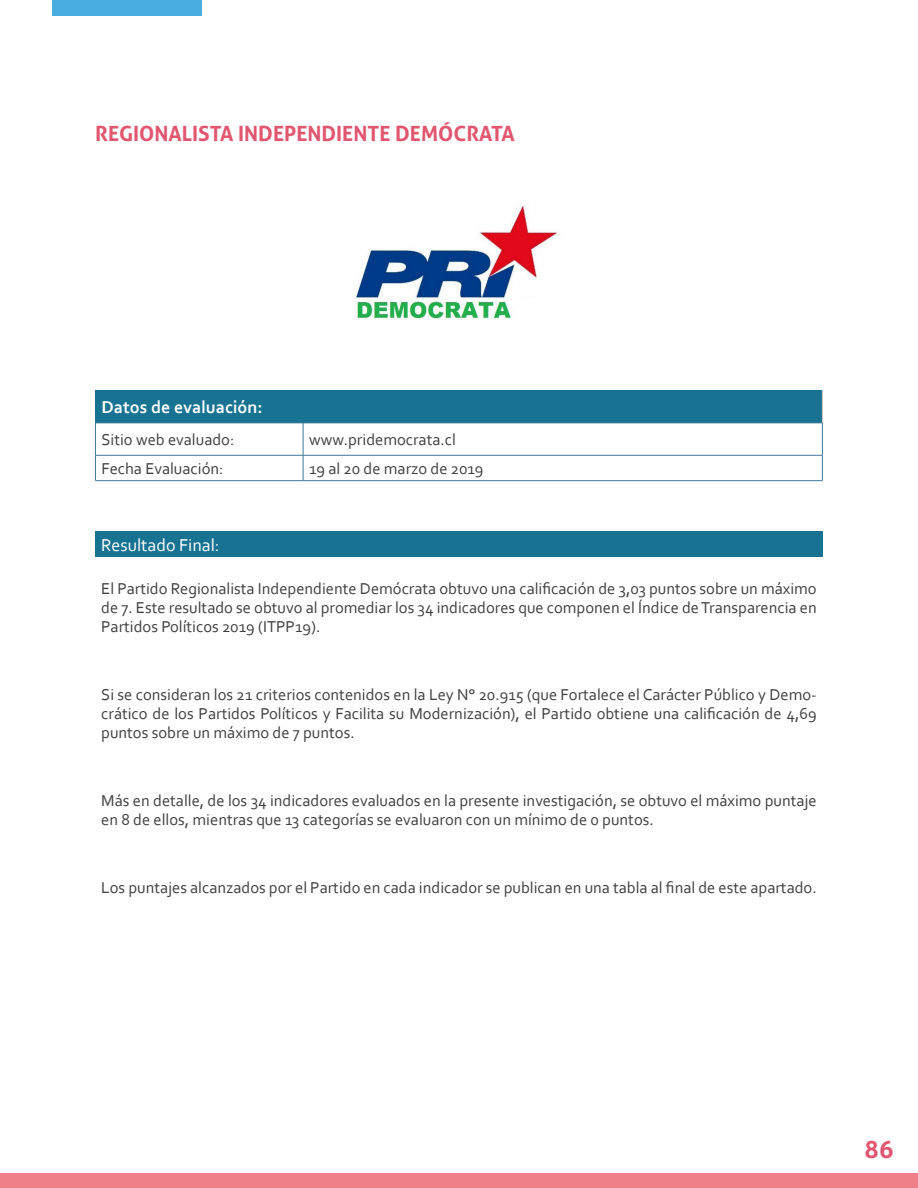
<style>
.page{position:relative;width:918px;height:1188px;background:#fff}
.page>*{position:absolute;margin:0;border:0;box-sizing:border-box;transform-origin:0 0}
.t1{font:700 24px "Aller";color:#e15770}
.Heading_2{font:700 21px "Aller";color:#e15770}
.t2{font:700 18px "Corbel";color:#fff}
.t3{font:18px "Corbel";color:#fff}
.t4{font:16.5px/19px "Corbel";color:#404040;text-align:justify}
</style>
<div class="page">
<div style="left:0;top:1173px;width:918px;height:15px;background:#ef808a"></div>
<div style="left:52px;top:0;width:150px;height:15px;background:#49ade0"></div>
<div style="left:95px;top:390px;width:727px;height:33px;background:#187292"></div>
<hr style="left:822px;top:390px;width:1px;height:33px;background:#bfbfbf">
<hr style="left:95px;top:423px;width:208px;height:1px;background:#3f7996">
<hr style="left:95px;top:423px;width:1px;height:32px;background:#3f7996">
<hr style="left:303px;top:423px;width:520px;height:1px;background:#3f7996">
<hr style="left:303px;top:423px;width:1px;height:32px;background:#3f7996">
<hr style="left:822px;top:423px;width:1px;height:32px;background:#3f7996">
<hr style="left:95px;top:455px;width:208px;height:1px;background:#3f7996">
<svg style="left:95px;top:455px;width:1px;height:25px"></svg>
<hr style="left:303px;top:455px;width:520px;height:1px;background:#3f7996">
<svg style="left:303px;top:455px;width:1px;height:25px"></svg>
<svg style="left:822px;top:455px;width:1px;height:25px"></svg>
<hr style="left:95px;top:480px;width:208px;height:1px;background:#3f7996">
<hr style="left:303px;top:480px;width:520px;height:1px;background:#3f7996">
<div style="left:95px;top:532px;width:728px;height:25px;background:#187292"></div>
<img style="left:355px;top:205px;width:203px;height:114px">
<p class="Heading_2" style="left:95px;top:121px;width:421px">REGIONALISTA INDEPENDIENTE DEMÓCRATA</p>
<p class="t2" style="left:101px;top:396px;width:163px">Datos de evaluación:</p>
<p class="t4" style="left:101px;top:430px;width:134px">Sitio web evaluado:</p>
<p class="t4" style="left:309px;top:430px;width:148px">www.pridemocrata.cl</p>
<p class="t4" style="left:101px;top:459px;width:124px">Fecha Evaluación:</p>
<p class="t4" style="left:309px;top:459px;width:176px">19 al 20 de marzo de 2019</p>
<p class="t3" style="left:101px;top:534px;width:120px">Resultado Final:</p>
<p class="t4" style="left:101px;top:579px;width:717px">El Partido Regionalista Independiente Demócrata obtuvo una calificación de 3,03 puntos sobre un máximo de 7. Este resultado se obtuvo al promediar los 34 indicadores que componen el Índice de Transparencia en Partidos Políticos 2019 (ITPP19).</p>
<p class="t4" style="left:101px;top:685px;width:717px">Si se consideran los 21 criterios contenidos en la Ley N° 20.915 (que Fortalece el Carácter Público y Demo&shy;crático de los Partidos Políticos y Facilita su Modernización), el Partido obtiene una calificación de 4,69 puntos sobre un máximo de 7 puntos.</p>
<p class="t4" style="left:101px;top:791px;width:717px">Más en detalle, de los 34 indicadores evaluados en la presente investigación, se obtuvo el máximo puntaje en 8 de ellos, mientras que 13 categorías se evaluaron con un mínimo de 0 puntos.</p>
<p class="t4" style="left:101px;top:877px;width:717px">Los puntajes alcanzados por el Partido en cada indicador se publican en una tabla al final de este apartado.</p>
<h1 class="t1" style="left:865px;top:1135px;width:30px">86</h1>
</div>
